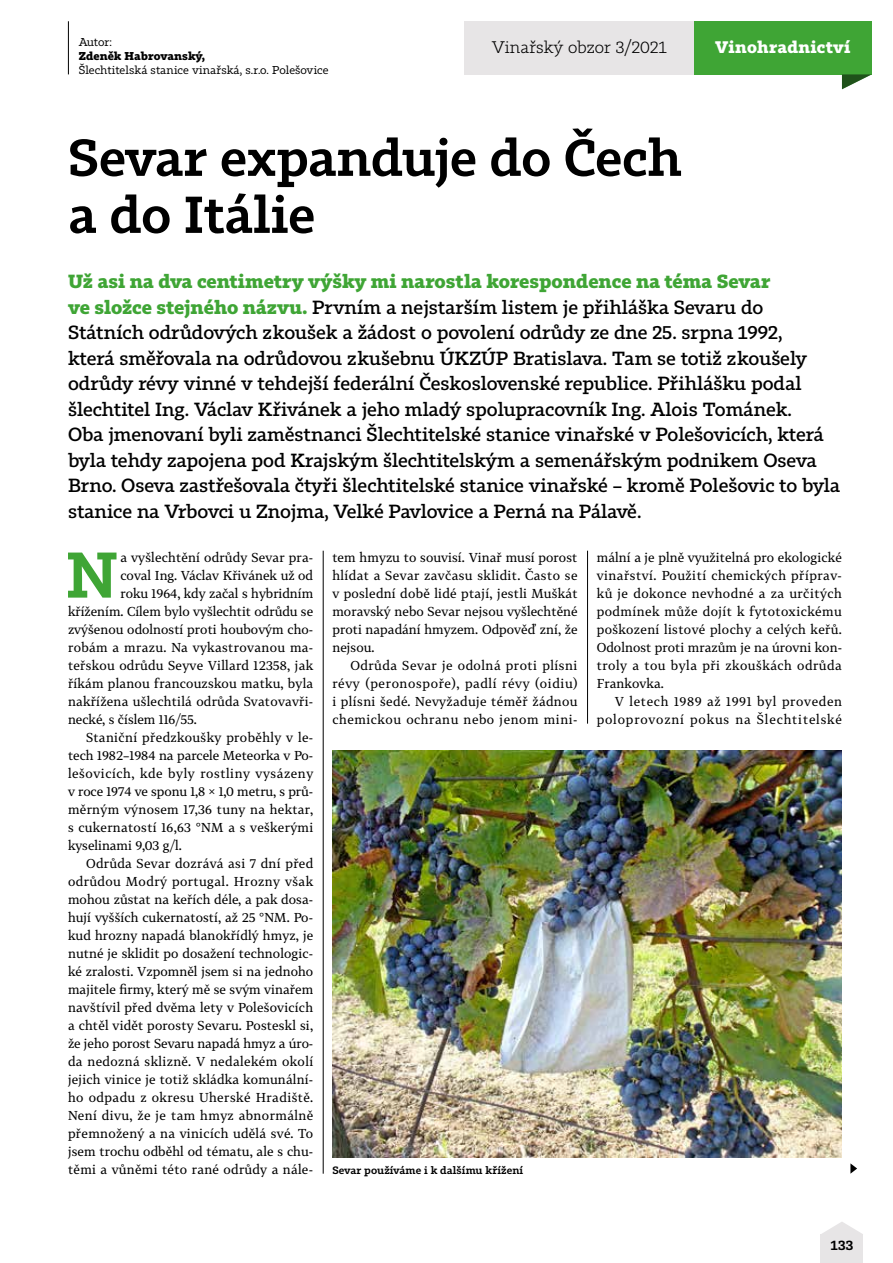
<style>
.page{position:relative;width:893px;height:1263px;background:#fff}
.page>*{position:absolute;margin:0;border:0;box-sizing:border-box;transform-origin:0 0}
.t1{font:600 63.45px "Tabac Slab";color:#3fa535}
.t2{font:600 51px/57px "Tabac Slab";letter-spacing:-.005em;color:#000}
.t3{font:500 18.75px/25.5px "Tabac Slab";letter-spacing:-.005em;color:#000}
.t4{font:300 16.5px "Tabac Slab";color:#000}
.t5{font:700 16.5px "Tabac Slab";letter-spacing:.02em;color:#fff}
.t6{font:600 13.5px "Tabac Slab";color:#000}
.t7{font:12.75px/18px "Tabac G3";letter-spacing:.015em;color:#000;text-align:justify}
.t8{font:12.75px "Tabac G3";letter-spacing:.035em;color:#000}
.t9{font:12.75px/18px "Tabac G3";letter-spacing:.065em;color:#000;text-align:right}
.t10{font:12.75px "Tabac G3";letter-spacing:.045em;color:#000}
.t11{font:12.75px "Tabac G3";letter-spacing:-.005em;color:#000}
.t12{font:11.25px "Tabac Slab";color:#000}
.t13{font:700 11.25px "Tabac Slab";letter-spacing:.005em;color:#000}
.t14{font:600 10.5px "Tabac Slab";letter-spacing:.01em;color:#000}
.s1{font-weight:700;color:#3fa535}
</style>
<div class="page">
<div style="left:821px;top:1234px;width:42px;height:29px;background:#e7e5e6"></div>
<svg style="left:822px;top:1222px;width:40px;height:12px"></svg>
<hr style="left:587px;top:551px;width:1px;height:173px;background:#000">
<hr style="left:323px;top:551px;width:1px;height:623px;background:#000">
<svg style="left:850px;top:1163px;width:7px;height:11px"></svg>
<hr style="left:68px;top:21px;width:1px;height:53px;background:#000">
<img style="left:332px;top:750px;width:510px;height:407px">
<div style="left:694px;top:21px;width:178px;height:53px;background:#3fa535"></div>
<svg style="left:842px;top:74px;width:30px;height:15px"></svg>
<div style="left:465px;top:21px;width:229px;height:53px;background:#e7e5e6"></div>
<p class="t12" style="left:79px;top:35px;width:35px">Autor:</p>
<p class="t13" style="left:79px;top:49px;width:128px">Zdeněk Habrovanský,</p>
<p class="t12" style="left:79px;top:64px;width:251px">Šlechtitelská stanice vinařská, s.r.o. Polešovice</p>
<p class="t4" style="left:492px;top:37px;width:177px">Vinařský obzor 3/2021</p>
<p class="t5" style="left:715px;top:37px;width:137px">Vinohradnictví</p>
<h2 class="t2" style="left:68px;top:130px;width:615px">Sevar expanduje do Čech a do Itálie</h2>
<p class="t3" style="left:68px;top:269px;width:774px"><span class="s1">Už asi na dva centimetry výšky mi narostla korespondence na téma Sevar<br>ve složce stejného názvu.</span> Prvním a nejstarším listem je přihláška Sevaru do Státních odrůdových zkoušek a žádost o povolení odrůdy ze dne 25. srpna 1992,<br>která směřovala na odrůdovou zkušebnu ÚKZÚP Bratislava. Tam se totiž zkoušely odrůdy révy vinné v tehdejší federální Československé republice. Přihlášku podal šlechtitel Ing. Václav Křivánek a jeho mladý spolupracovník Ing. Alois Tománek.<br>Oba jmenovaní byli zaměstnanci Šlechtitelské stanice vinařské v Polešovicích, která byla tehdy zapojena pod Krajským šlechtitelským a semenářským podnikem Oseva Brno. Oseva zastřešovala čtyři šlechtitelské stanice vinařské – kromě Polešovic to byla stanice na Vrbovci u Znojma, Velké Pavlovice a Perná na Pálavě.</p>
<h1 class="t1" style="left:66px;top:536px;width:54px">N</h1>
<p class="t7" style="left:120px;top:548px;width:194px">a vyšlechtění odrůdy Sevar pra-</p>
<p class="t7" style="left:332px;top:548px;width:247px">tem hmyzu to souvisí. Vinař musí porost hlídat a Sevar zavčasu sklidit. Často se v poslední době lidé ptají, jestli Muškát moravský nebo Sevar nejsou vyšlechtěné proti napadání hmyzem. Odpověď zní, že nejsou.</p>
<p class="t7" style="left:332px;top:656px;width:247px;text-indent:18px">Odrůda Sevar je odolná proti plísni révy (peronospoře), padlí révy (oidiu) i plísni šedé. Nevyžaduje téměř žádnou chemickou ochranu nebo jenom mini-</p>
<p class="t7" style="left:597px;top:548px;width:247px">mální a je plně využitelná pro ekologické vinařství. Použití chemických příprav&shy;ků je dokonce nevhodné a za určitých podmínek může dojít k fytotoxickému poškození listové plochy a celých keřů.<br>Odolnost proti mrazům je na úrovni kon&shy;troly a tou byla při zkouškách odrůda Frankovka.</p>
<p class="t9" style="left:597px;top:692px;width:247px">V letech 1989 až 1991 byl proveden poloprovozní pokus na Šlechtitelské</p>
<p class="t7" style="left:120px;top:566px;width:194px">coval Ing. Václav Křivánek už od</p>
<p class="t7" style="left:120px;top:584px;width:194px">roku 1964, kdy začal s hybridním</p>
<p class="t7" style="left:68px;top:602px;width:247px">křížením. Cílem bylo vyšlechtit odrůdu se</p>
<p class="t7" style="left:68px;top:620px;width:247px">zvýšenou odolností proti houbovým cho-</p>
<p class="t7" style="left:68px;top:638px;width:247px">robám a mrazu. Na vykastrovanou ma-</p>
<p class="t7" style="left:68px;top:656px;width:247px">teřskou odrůdu Seyve Villard 12358, jak</p>
<p class="t7" style="left:68px;top:674px;width:247px">říkám planou francouzskou matku, byla</p>
<p class="t7" style="left:68px;top:692px;width:247px">nakřížena ušlechtilá odrůda Svatovavři-</p>
<p class="t7" style="left:68px;top:710px;width:130px">necké, s číslem 116/55.</p>
<p class="t7" style="left:86px;top:728px;width:229px">Staniční předzkoušky proběhly v le-</p>
<p class="t7" style="left:68px;top:746px;width:247px">tech 1982–1984 na parcele Meteorka v Po-</p>
<p class="t10" style="left:68px;top:765px;width:247px">lešovicích, kde byly rostliny vysázeny</p>
<p class="t11" style="left:68px;top:783px;width:247px">v roce 1974 ve sponu 1,8 × 1,0 metru, s prů-</p>
<p class="t7" style="left:68px;top:800px;width:247px">měrným výnosem 17,36 tuny na hektar,</p>
<p class="t7" style="left:68px;top:818px;width:247px">s cukernatostí 16,63 °NM a s veškerými</p>
<p class="t7" style="left:68px;top:836px;width:115px">kyselinami 9,03 g/l.</p>
<p class="t7" style="left:86px;top:854px;width:229px">Odrůda Sevar dozrává asi 7 dní před</p>
<p class="t8" style="left:68px;top:873px;width:247px">odrůdou Modrý portugal. Hrozny však</p>
<p class="t7" style="left:68px;top:890px;width:247px">mohou zůstat na keřích déle, a pak dosa-</p>
<p class="t7" style="left:68px;top:908px;width:247px">hují vyšších cukernatostí, až 25 °NM. Po-</p>
<p class="t7" style="left:68px;top:926px;width:247px">kud hrozny napadá blanokřídlý hmyz, je</p>
<p class="t7" style="left:68px;top:944px;width:247px">nutné je sklidit po dosažení technologic-</p>
<p class="t7" style="left:68px;top:962px;width:247px">ké zralosti. Vzpomněl jsem si na jednoho</p>
<p class="t7" style="left:68px;top:980px;width:247px">majitele firmy, který mě se svým vinařem</p>
<p class="t7" style="left:68px;top:998px;width:247px">navštívil před dvěma lety v Polešovicích</p>
<p class="t7" style="left:68px;top:1016px;width:247px">a chtěl vidět porosty Sevaru. Posteskl si,</p>
<p class="t7" style="left:68px;top:1034px;width:247px">že jeho porost Sevaru napadá hmyz a úro-</p>
<p class="t7" style="left:68px;top:1052px;width:247px">da nedozná sklizně. V nedalekém okolí</p>
<p class="t7" style="left:68px;top:1070px;width:247px">jejich vinice je totiž skládka komunální-</p>
<p class="t8" style="left:68px;top:1089px;width:247px">ho odpadu z okresu Uherské Hradiště.</p>
<p class="t8" style="left:68px;top:1107px;width:247px">Není divu, že je tam hmyz abnormálně</p>
<p class="t7" style="left:68px;top:1124px;width:247px">přemnožený a na vinicích udělá své. To</p>
<p class="t7" style="left:68px;top:1142px;width:247px">jsem trochu odběhl od tématu, ale s chu-</p>
<p class="t7" style="left:68px;top:1160px;width:247px">těmi a vůněmi této rané odrůdy a nále-</p>
<p class="t14" style="left:332px;top:1163px;width:192px">Sevar používáme i k dalšímu křížení</p>
<p class="t6" style="left:831px;top:1237px;width:24px">133</p>
</div>
